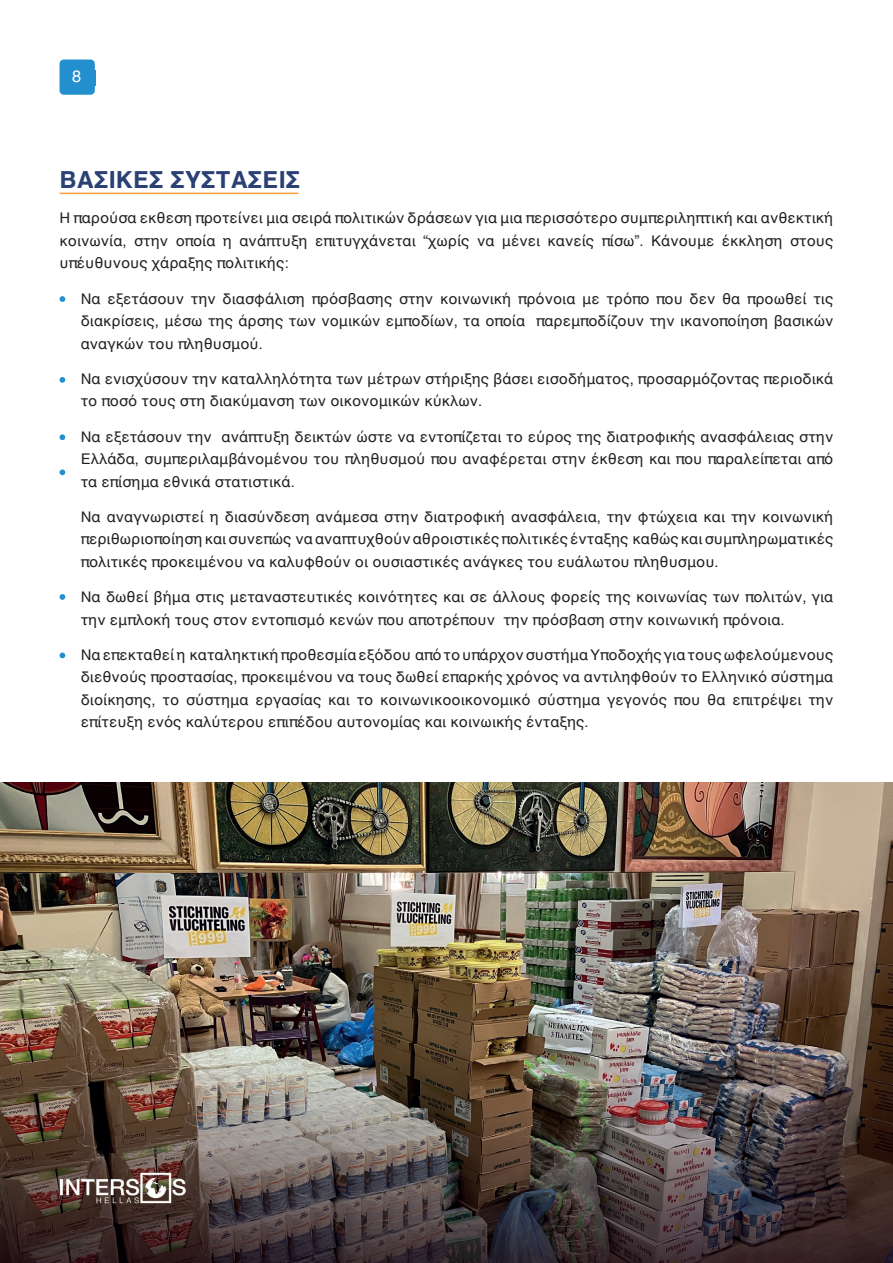
<style>
.page{position:relative;width:893px;height:1263px;background:#fff}
.page>*{position:absolute;margin:0;border:0;box-sizing:border-box;transform-origin:0 0}
.t1{font:700 24px "Helvetica";color:#2b4174}
.t2{font:16.5px "Helvetica";color:#fff}
.t3{font:15px/22.5px "Helvetica";color:#231f20;text-align:justify}
</style>
<div class="page">
<img style="left:0;top:783px;width:893px;height:480px">
<div style="left:60px;top:60px;width:35px;height:35px;background:#238fcf;border-radius:4px"></div>
<svg style="left:60px;top:296px;width:5px;height:6px"></svg>
<svg style="left:60px;top:377px;width:5px;height:6px"></svg>
<svg style="left:60px;top:434px;width:5px;height:6px"></svg>
<svg style="left:60px;top:469px;width:5px;height:6px"></svg>
<svg style="left:60px;top:594px;width:5px;height:6px"></svg>
<svg style="left:60px;top:652px;width:5px;height:6px"></svg>
<img style="left:57px;top:1170px;width:133px;height:35px">
<hr style="left:60px;top:193px;width:238px;height:1px;background:#f99f33">
<p class="t2" style="left:72px;top:64px;width:11px">8</p>
<h1 class="t1" style="left:60px;top:165px;width:242px">ΒΑΣΙΚΕΣ ΣΥΣΤΑΣΕΙΣ</h1>
<p class="t3" style="left:60px;top:207px;width:775px">Η παρούσα εκθεση προτείνει μια σειρά πολιτικών δράσεων για μια περισσότερο συμπεριληπτική και ανθεκτική κοινωνία, στην οποία η ανάπτυξη επιτυγχάνεται “χωρίς να μένει κανείς πίσω”. Κάνουμε έκκληση στους υπέυθυνους χάραξης πολιτικής:</p>
<p class="t3" style="left:81px;top:288px;width:754px">Να εξετάσουν την διασφάλιση πρόσβασης στην κοινωνική πρόνοια με τρόπο που δεν θα προωθεί τις διακρίσεις, μέσω της άρσης των νομικών εμποδίων, τα οποία παρεμποδίζουν την ικανοποίηση βασικών αναγκών του πληθυσμού.</p>
<p class="t3" style="left:81px;top:368px;width:754px">Να ενισχύσουν την καταλληλότητα των μέτρων στήριξης βάσει εισοδήματος, προσαρμόζοντας περιοδικά το ποσό τους στη διακύμανση των οικονομικών κύκλων.</p>
<p class="t3" style="left:81px;top:426px;width:754px">Να εξετάσουν την ανάπτυξη δεικτών ώστε να εντοπίζεται το εύρος της διατροφικής ανασφάλειας στην Ελλάδα, συμπεριλαμβάνομένου του πληθυσμού που αναφέρεται στην έκθεση και που παραλείπεται από τα επίσημα εθνικά στατιστικά.</p>
<p class="t3" style="left:81px;top:506px;width:754px">Να αναγνωριστεί η διασύνδεση ανάμεσα στην διατροφική ανασφάλεια, την φτώχεια και την κοινωνική περιθωριοποίηση και συνεπώς να αναπτυχθούν αθροιστικές πολιτικές ένταξης καθώς και συμπληρωματικές πολιτικές προκειμένου να καλυφθούν οι ουσιαστικές ανάγκες του ευάλωτου πληθυσμου.</p>
<p class="t3" style="left:81px;top:586px;width:754px">Να δωθεί βήμα στις μεταναστευτικές κοινότητες και σε άλλους φορείς της κοινωνίας των πολιτών, για την εμπλοκή τους στον εντοπισμό κενών που αποτρέπουν την πρόσβαση στην κοινωνική πρόνοια.</p>
<p class="t3" style="left:81px;top:644px;width:754px">Να επεκταθεί η καταληκτική προθεσμία εξόδου από το υπάρχον συστήμα Υποδοχής για τους ωφελούμενους διεθνούς προστασίας, προκειμένου να τους δωθεί επαρκής χρόνος να αντιληφθούν το Ελληνικό σύστημα διοίκησης, το σύστημα εργασίας και το κοινωνικοοικονομικό σύστημα γεγονός που θα επιτρέψει την επίτευξη ενός καλύτερου επιπέδου αυτονομίας και κοινωικής ένταξης.</p>
</div>
